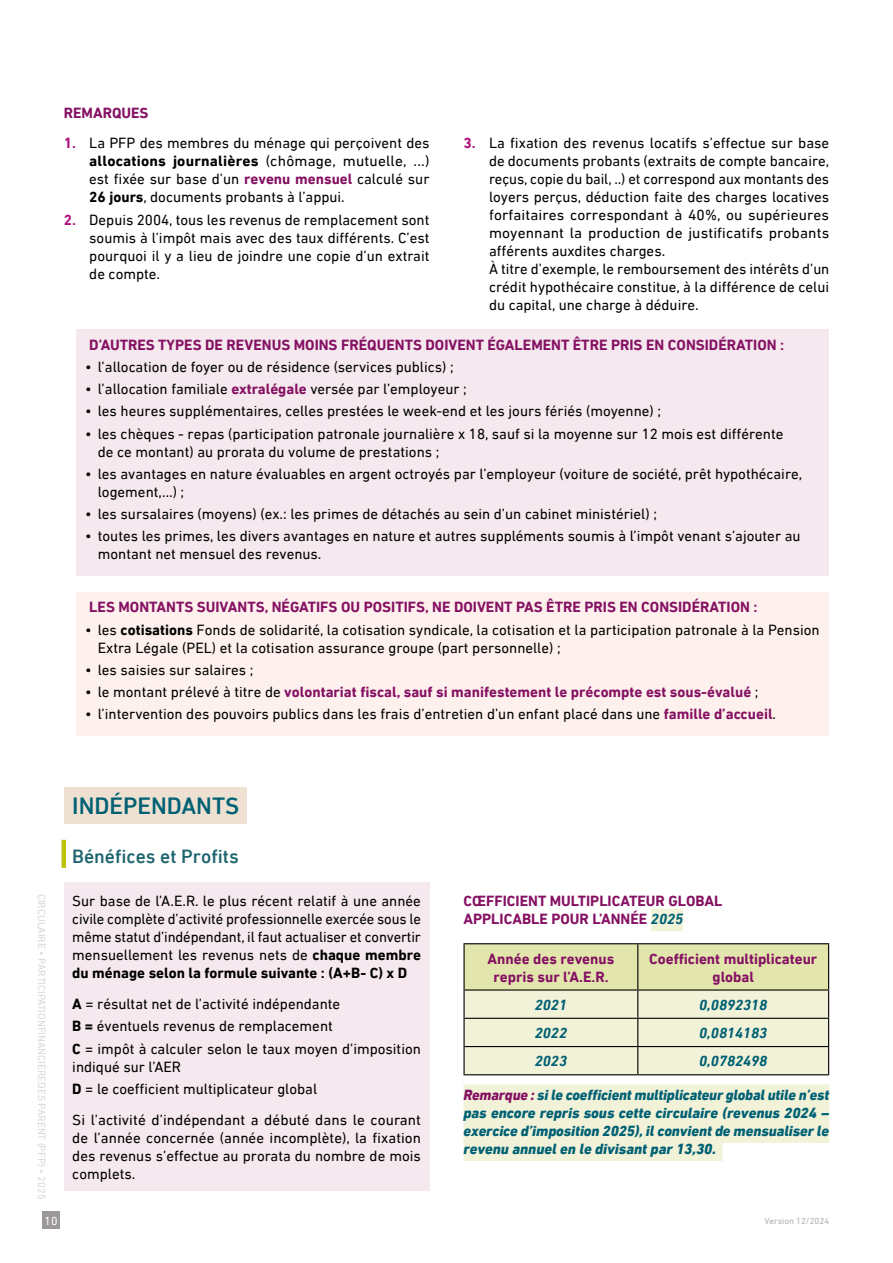
<style>
.page{position:relative;width:893px;height:1263px;background:#fff}
.page>*{position:absolute;margin:0;border:0;box-sizing:border-box;transform-origin:0 0}
.t1{font:500 24px "DIN Next LT Pro";color:#006074}
.t2{font:500 19.5px "DIN Next LT Pro";color:#1f656e}
.t3{font:15px/18px "DIN Next LT Pro";color:#000;text-align:justify}
.Liste{font:700 15px/18px "DIN Next LT Pro";color:#851163;text-align:center}
.t4{font:italic 800 15px/18px "DIN Next LT Pro";color:#006074;text-align:justify}
.t5{font:italic 700 15px "DIN Next LT Pro";color:#006074}
.t6{font:12px "DIN Next LT Pro";color:#fff}
.t7{font:10.5px "DIN Next LT Pro";color:#dad7d8}
.t8{font:9px "DIN Next LT Pro";color:#b1aeb0}
.s1{font-weight:700;color:#b0117d}
.s2{font-weight:700}
.s3{font-weight:700;color:#851163}
.s4{font-weight:400;color:#000}
.s5{font-style:italic;color:#006074}
.s6{color:#851163}
</style>
<div class="page">
<div style="left:43px;top:1212px;width:17px;height:17px;background:#9c989a"></div>
<div style="left:77px;top:330px;width:752px;height:36px;background:#f5e8ee"></div>
<div style="left:77px;top:352px;width:752px;height:36px;background:#f5e8ee"></div>
<div style="left:77px;top:374px;width:752px;height:37px;background:#f5e8ee"></div>
<div style="left:77px;top:397px;width:752px;height:36px;background:#f5e8ee"></div>
<div style="left:77px;top:419px;width:752px;height:54px;background:#f5e8ee"></div>
<div style="left:77px;top:459px;width:752px;height:54px;background:#f5e8ee"></div>
<div style="left:77px;top:499px;width:752px;height:37px;background:#f5e8ee"></div>
<div style="left:77px;top:522px;width:752px;height:54px;background:#f5e8ee"></div>
<div style="left:77px;top:593px;width:752px;height:36px;background:#fef1ed"></div>
<div style="left:77px;top:615px;width:752px;height:54px;background:#fef1ed"></div>
<div style="left:77px;top:655px;width:752px;height:36px;background:#fef1ed"></div>
<div style="left:77px;top:677px;width:752px;height:37px;background:#fef1ed"></div>
<div style="left:77px;top:700px;width:752px;height:36px;background:#fef1ed"></div>
<div style="left:64px;top:787px;width:183px;height:37px;background:#efe1d1"></div>
<hr style="left:62px;top:840px;width:4px;height:28px;background:#b7c200">
<div style="left:64px;top:882px;width:365px;height:109px;background:#f5e8ee"></div>
<div style="left:64px;top:985px;width:365px;height:36px;background:#f5e8ee"></div>
<div style="left:64px;top:1007px;width:365px;height:37px;background:#f5e8ee"></div>
<div style="left:64px;top:1030px;width:365px;height:54px;background:#f5e8ee"></div>
<div style="left:64px;top:1070px;width:365px;height:36px;background:#f5e8ee"></div>
<div style="left:64px;top:1101px;width:365px;height:90px;background:#f5e8ee"></div>
<div style="left:651px;top:909px;width:32px;height:22px;background:#f1f2d8"></div>
<div style="left:463px;top:1084px;width:366px;height:23px;background:#f1f2d8"></div>
<div style="left:463px;top:1102px;width:366px;height:23px;background:#f1f2d8"></div>
<div style="left:463px;top:1120px;width:366px;height:23px;background:#f1f2d8"></div>
<div style="left:463px;top:1138px;width:260px;height:23px;background:#f1f2d8"></div>
<hr style="left:463px;top:943px;width:175px;height:1px;background:#000">
<hr style="left:463px;top:944px;width:2px;height:45px;background:#000">
<hr style="left:638px;top:943px;width:191px;height:1px;background:#000">
<hr style="left:463px;top:989px;width:175px;height:1px;background:#000">
<hr style="left:463px;top:990px;width:2px;height:28px;background:#000">
<hr style="left:463px;top:1018px;width:175px;height:1px;background:#000">
<hr style="left:463px;top:1019px;width:2px;height:27px;background:#000">
<hr style="left:463px;top:1046px;width:175px;height:1px;background:#000">
<hr style="left:463px;top:1047px;width:2px;height:27px;background:#000">
<svg style="left:464px;top:944px;width:365px;height:130px;background:#e3e5c1"></svg>
<hr style="left:463px;top:1074px;width:175px;height:1px;background:#000">
<hr style="left:638px;top:1074px;width:191px;height:1px;background:#000">
<p class="Liste" style="left:64px;top:103px;width:86px">REMARQUES</p>
<p class="t3" style="left:89px;top:134px;width:342px;text-indent:-26px"><span class="s1">1.</span> La PFP des membres du ménage qui perçoivent des <span class="s2">allocations journalières</span> (chômage, mutuelle, ...) est fixée sur base d’un <span class="s3">revenu mensuel</span> calculé sur <span class="s2">26 jours</span>, documents probants à l’appui.</p>
<p class="t3" style="left:89px;top:210px;width:342px;text-indent:-26px"><span class="s1">2.</span> Depuis 2004, tous les revenus de remplacement sont soumis à l’impôt mais avec des taux différents. C’est pourquoi il y a lieu de joindre une copie d’un extrait de compte.</p>
<p class="t3" style="left:489px;top:134px;width:342px;text-indent:-26px"><span class="s1">3.</span> La fixation des revenus locatifs s’effectue sur base de documents probants (extraits de compte bancaire, reçus, copie du bail, ..) et correspond aux montants des loyers perçus, déduction faite des charges locatives forfaitaires correspondant à 40%, ou supérieures moyennant la production de justificatifs probants afférents auxdites charges.</p>
<p class="t3" style="left:489px;top:260px;width:342px">À titre d’exemple, le remboursement des intérêts d’un crédit hypothécaire constitue, à la différence de celui du capital, une charge à déduire.</p>
<p class="Liste" style="left:89px;top:335px;width:696px">D’AUTRES TYPES DE REVENUS MOINS FRÉQUENTS DOIVENT ÉGALEMENT ÊTRE PRIS EN CONSIDÉRATION :</p>
<p class="t3" style="left:85px;top:358px;width:370px">• l’allocation de foyer ou de résidence (services publics) ;</p>
<p class="t3" style="left:85px;top:380px;width:383px">• l’allocation familiale <span class="s3">extralégale</span> versée par l’employeur ;</p>
<p class="t3" style="left:85px;top:402px;width:577px">• les heures supplémentaires, celles prestées le week-end et les jours fériés (moyenne) ;</p>
<p class="t3" style="left:98px;top:424px;width:687px;text-indent:-13px">• les chèques - repas (participation patronale journalière x 18, sauf si la moyenne sur 12 mois est différente de ce montant) au prorata du volume de prestations ;</p>
<p class="t3" style="left:98px;top:465px;width:706px;text-indent:-13px">• les avantages en nature évaluables en argent octroyés par l’employeur (voiture de société, prêt hypothécaire, logement,…) ;</p>
<p class="t3" style="left:85px;top:505px;width:573px">• les sursalaires (moyens) (ex.: les primes de détachés au sein d’un cabinet ministériel) ;</p>
<p class="t3" style="left:98px;top:527px;width:704px;text-indent:-13px">• toutes les primes, les divers avantages en nature et autres suppléments soumis à l’impôt venant s’ajouter au montant net mensuel des revenus.</p>
<p class="Liste" style="left:89px;top:598px;width:670px">LES MONTANTS SUIVANTS, NÉGATIFS OU POSITIFS, NE DOIVENT PAS ÊTRE PRIS EN CONSIDÉRATION :</p>
<p class="t3" style="left:98px;top:620px;width:723px;text-indent:-13px">• les <span class="s2">cotisations</span> Fonds de solidarité, la cotisation syndicale, la cotisation et la participation patronale à la Pension<br>Extra Légale (PEL) et la cotisation assurance groupe (part personnelle) ;</p>
<p class="t3" style="left:85px;top:661px;width:170px">• les saisies sur salaires ;</p>
<p class="Liste" style="left:85px;top:683px;width:675px"><span class="s4">• le montant prélevé à titre de</span> volontariat fiscal, sauf si manifestement le précompte est sous-évalué <span class="s4">;</span></p>
<p class="t3" style="left:85px;top:705px;width:692px">• l’intervention des pouvoirs publics dans les frais d’entretien d’un enfant placé dans une <span class="s3">famille d’accueil</span>.</p>
<p class="t7" style="left:48px;top:894px;width:307px;rotate:90deg">CIRCULAIRE • PARTICIPATIONFINANCIÈREDES PARENT (PFP) • 2025</p>
<h2 class="t1" style="left:72px;top:792px;width:169px">INDÉPENDANTS</h2>
<h3 class="t2" style="left:72px;top:845px;width:168px">Bénéfices et Profits</h3>
<p class="t3" style="left:72px;top:892px;width:350px">Sur base de l’A.E.R. le plus récent relatif à une année civile complète d’activité professionnelle exercée sous le même statut d’indépendant, il faut actualiser et convertir mensuellement les revenus nets de <span class="s2">chaque membre du ménage selon la formule suivante : (A+B- C) x D</span></p>
<p class="t3" style="left:72px;top:995px;width:270px"><span class="s2">A</span> = résultat net de l’activité indépendante</p>
<p class="t3" style="left:72px;top:1017px;width:262px"><span class="s2">B =</span> éventuels revenus de remplacement</p>
<p class="t3" style="left:72px;top:1039px;width:350px"><span class="s2">C</span> = impôt à calculer selon le taux moyen d’imposition indiqué sur l’AER</p>
<p class="t3" style="left:72px;top:1080px;width:246px"><span class="s2">D</span> = le coefficient multiplicateur global</p>
<p class="t3" style="left:72px;top:1110px;width:350px">Si l’activité d’indépendant a débuté dans le courant de l’année concernée (année incomplète), la fixation des revenus s’effectue au prorata du nombre de mois complets.</p>
<p class="Liste" style="left:463px;top:892px;width:261px;text-align:left">COEFFICIENT MULTIPLICATEUR GLOBAL<br>APPLICABLE POUR L’ANNÉE <span class="s5">2025</span></p>
<p class="Liste" style="left:488px;top:949px;width:128px">Année des revenus repris sur l’A.E.R.</p>
<p class="Liste" style="left:649px;top:949px;width:170px">Coefficient multiplicateur global</p>
<p class="t5" style="left:535px;top:996px;width:34px">2021</p>
<p class="t5" style="left:699px;top:996px;width:69px">0,0892318</p>
<p class="t5" style="left:535px;top:1024px;width:34px">2022</p>
<p class="t5" style="left:699px;top:1024px;width:69px">0,0814183</p>
<p class="t5" style="left:535px;top:1052px;width:34px">2023</p>
<p class="t5" style="left:699px;top:1052px;width:69px">0,0782498</p>
<p class="t4" style="left:463px;top:1086px;width:367px"><span class="s6">Remarque :</span> si le coefficient multiplicateur global utile n’est pas encore repris sous cette circulaire (revenus 2024 – exercice d’imposition 2025), il convient de mensualiser le revenu annuel en le divisant par 13,30.</p>
<p class="t6" style="left:45px;top:1214px;width:15px">10</p>
<p class="t8" style="left:764px;top:1215px;width:66px">Version 12/2024</p>
</div>
